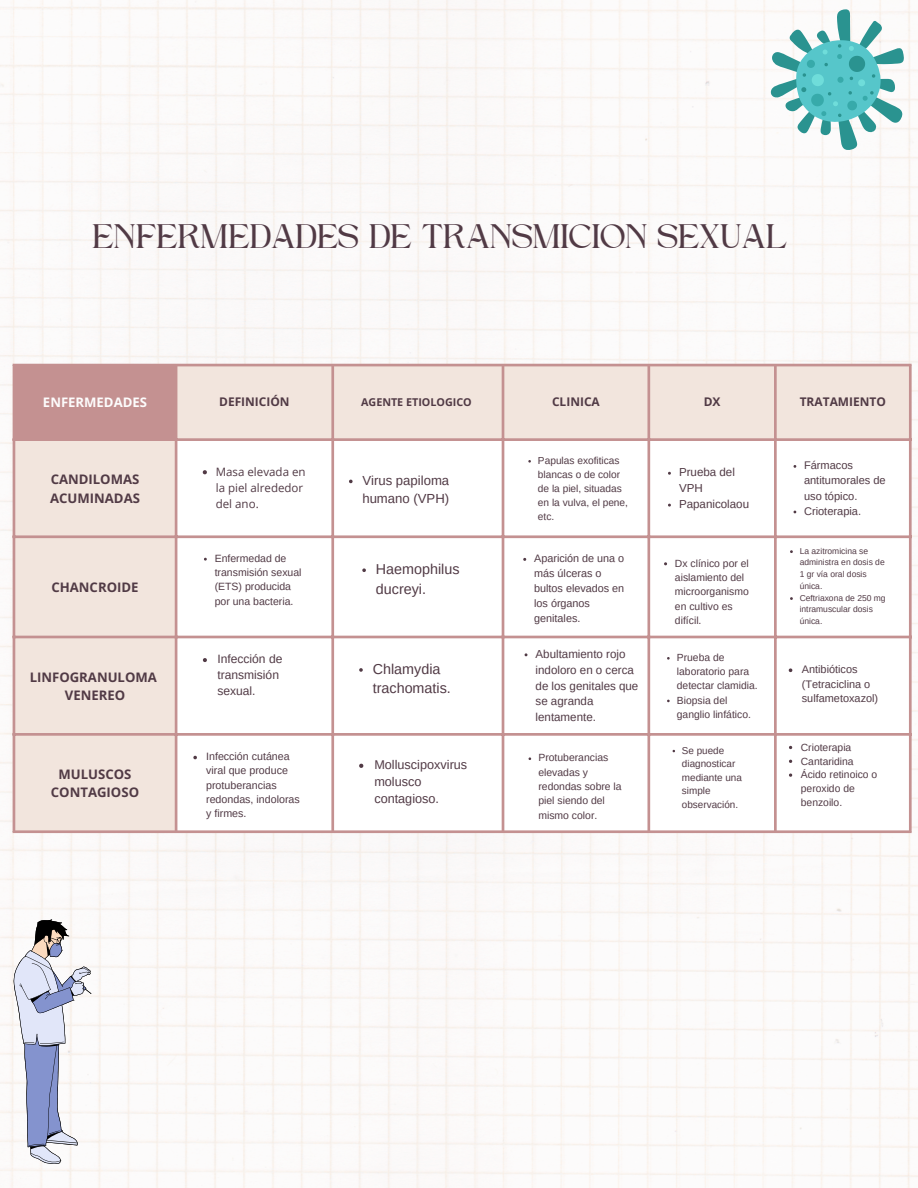
<style>
.page{position:relative;width:918px;height:1188px;background:#fff}
.page>*{position:absolute;margin:0;border:0;box-sizing:border-box;transform-origin:0 0}
.t1{font:34.8px "Higuen";color:#513a45}
.t2{font:14.4px/19.6px "Arimo";color:#513a45}
.t3{font:700 13.2px/18.3px "Open Sans";color:#513a45}
.t4{font:13.2px/18px "Arimo";color:#513a45}
.t5{font:700 13.2px "Open Sans";color:#fdfcfc}
.t6{font:12.6px/17px "Arimo";color:#513a45}
.t7{font:700 12px "Open Sans";color:#513a45}
.t8{font:12px/16px "Arimo";color:#513a45}
.t9{font:11.55px/15.9px "Arimo";color:#513a45}
.t10{font:11.55px/15.8px "Open Sans";color:#513a45}
.t11{font:11.1px/15.1px "Arimo";color:#513a45}
.t12{font:10.95px/14.5px "Arimo";color:#513a45}
.t13{font:10.8px/14.9px "Arimo";color:#513a45}
.t14{font:700 10.8px "Open Sans";color:#513a45}
.t15{font:10.65px/14.2px "Arimo";color:#513a45}
.t16{font:10.5px/14.2px "Arimo";color:#513a45}
.t17{font:10.35px/14.2px "Arimo";color:#513a45}
.t18{font:10.2px/14px "Arimo";color:#513a45}
.t19{font:9.9px/13.6px "Arimo";color:#513a45}
.t20{font:8.55px/11.7px "Arimo";color:#513a45}
</style>
<div class="page">
<img style="left:0;top:0;width:918px;height:1188px">
<svg style="left:15px;top:366px;width:894px;height:464px;background:#eddcd5"></svg>
<svg style="left:177px;top:441px;width:732px;height:389px"></svg>
<hr style="left:13px;top:366px;width:2px;height:464px;background:#c49191">
<hr style="left:175px;top:366px;width:2px;height:464px;background:#c49191">
<hr style="left:331px;top:366px;width:3px;height:464px;background:#c49191">
<hr style="left:502px;top:366px;width:2px;height:464px;background:#c49191">
<hr style="left:647px;top:366px;width:3px;height:464px;background:#c49191">
<hr style="left:774px;top:366px;width:3px;height:464px;background:#c49191">
<hr style="left:909px;top:366px;width:3px;height:464px;background:#c49191">
<hr style="left:13px;top:364px;width:899px;height:2px;background:#c49191">
<hr style="left:13px;top:438px;width:899px;height:3px;background:#c49191">
<hr style="left:13px;top:535px;width:899px;height:3px;background:#c49191">
<hr style="left:13px;top:636px;width:899px;height:2px;background:#c49191">
<hr style="left:13px;top:733px;width:899px;height:3px;background:#c49191">
<hr style="left:13px;top:830px;width:899px;height:3px;background:#c49191">
<svg style="left:770px;top:9px;width:134px;height:141px"></svg>
<svg style="left:13px;top:919px;width:78px;height:245px"></svg>
<svg style="left:203px;top:470px;width:4px;height:4px"></svg>
<svg style="left:349px;top:480px;width:4px;height:3px"></svg>
<svg style="left:362px;top:568px;width:4px;height:4px"></svg>
<svg style="left:203px;top:658px;width:4px;height:4px"></svg>
<svg style="left:359px;top:668px;width:4px;height:4px"></svg>
<svg style="left:789px;top:668px;width:3px;height:4px"></svg>
<svg style="left:193px;top:756px;width:4px;height:3px"></svg>
<svg style="left:359px;top:764px;width:4px;height:4px"></svg>
<p class="t1" style="left:93px;top:221px;width:696px">ENFERMEDADES DE TRANSMICION SEXUAL</p>
<p class="t5" style="left:43px;top:393px;width:106px">ENFERMEDADES</p>
<h1 class="t7" style="left:219px;top:394px;width:72px">DEFINICIÓN</h1>
<p class="t14" style="left:361px;top:395px;width:112px">AGENTE ETIOLOGICO</p>
<p class="t7" style="left:552px;top:394px;width:49px">CLINICA</p>
<p class="t7" style="left:704px;top:394px;width:18px">DX</p>
<p class="t7" style="left:800px;top:394px;width:88px">TRATAMIENTO</p>
<p class="t3" style="left:50px;top:470px;width:91px">CANDILOMAS<br>ACUMINADAS</p>
<p class="t3" style="left:51px;top:577px;width:89px">CHANCROIDE</p>
<p class="t3" style="left:30px;top:667px;width:129px">LINFOGRANULOMA</p>
<p class="t3" style="left:65px;top:686px;width:62px">VENEREO</p>
<p class="t3" style="left:51px;top:765px;width:90px;text-align:center">MULUSCOS<br>CONTAGIOSO</p>
<p class="t10" style="left:216px;top:464px;width:91px">Masa elevada en la piel alrededor del ano.</p>
<p class="t4" style="left:362px;top:471px;width:88px">Virus papiloma humano (VPH)</p>
<p class="t18" style="left:538px;top:453px;width:92px">Papulas exofiticas blancas o de color de la piel, situadas en la vulva, el pene, etc.</p>
<p class="t9" style="left:679px;top:464px;width:57px">Prueba del<br>VPH</p>
<p class="t9" style="left:679px;top:496px;width:72px">Papanicolaou</p>
<p class="t16" style="left:215px;top:551px;width:88px">Enfermedad de transmisión sexual (ETS) producida por una bacteria.</p>
<p class="t13" style="left:534px;top:551px;width:92px">Aparición de una o más úlceras o bultos elevados en los órganos genitales.</p>
<p class="t17" style="left:675px;top:556px;width:75px">Dx clínico por el aislamiento del microorganismo en cultivo es difícil.</p>
<p class="t2" style="left:376px;top:559px;width:85px">Haemophilus ducreyi.</p>
<p class="t8" style="left:217px;top:651px;width:67px">Infección de transmisión sexual.</p>
<p class="t2" style="left:373px;top:659px;width:80px">Chlamydia trachomatis.</p>
<p class="t9" style="left:536px;top:646px;width:104px">Abultamiento rojo indoloro en o cerca de los genitales que se agranda lentamente.</p>
<p class="t17" style="left:677px;top:650px;width:82px">Prueba de laboratorio para detectar clamidia.</p>
<p class="t17" style="left:677px;top:693px;width:76px">Biopsia del ganglio linfático.</p>
<p class="t11" style="left:804px;top:458px;width:83px">Fármacos antitumorales de uso tópico.</p>
<p class="t11" style="left:804px;top:503px;width:59px">Crioterapia.</p>
<p class="t20" style="left:800px;top:545px;width:87px">La azitromicina se administra en dosis de<br>1 gr vía oral dosis única.</p>
<p class="t20" style="left:800px;top:592px;width:88px">Ceftriaxona de 250 mg intramuscular dosis única.</p>
<p class="t12" style="left:802px;top:662px;width:78px">Antibióticos (Tetraciclina o sulfametoxazol)</p>
<p class="t15" style="left:206px;top:749px;width:95px">Infección cutánea viral que produce protuberancias redondas, indoloras y firmes.</p>
<p class="t6" style="left:374px;top:756px;width:94px">Molluscipoxvirus molusco contagioso.</p>
<p class="t17" style="left:538px;top:751px;width:85px">Protuberancias elevadas y redondas sobre la piel siendo del mismo color.</p>
<p class="t19" style="left:682px;top:743px;width:61px">Se puede diagnosticar mediante una simple observación.</p>
<p class="t17" style="left:801px;top:740px;width:52px">Crioterapia</p>
<p class="t17" style="left:801px;top:754px;width:54px">Cantaridina</p>
<p class="t17" style="left:801px;top:768px;width:78px;line-height:13.8px">Ácido retinoico o peroxido de benzoilo.</p>
</div>
